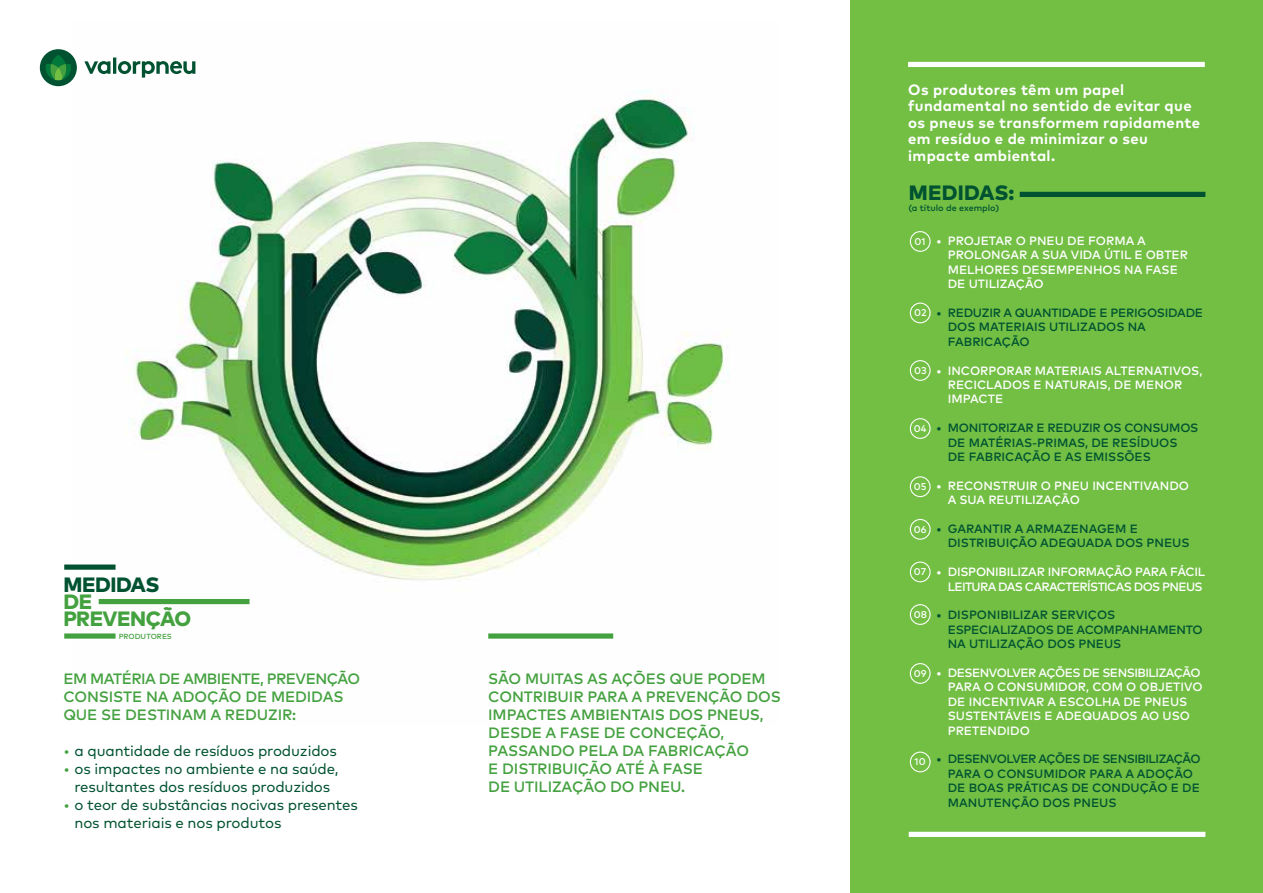
<style>
.page{position:relative;width:1263px;height:893px;background:#fff}
.page>*{position:absolute;margin:0;border:0;box-sizing:border-box;transform-origin:0 0}
.t1{font:800 20.7px/16.8px "Mark Pro";letter-spacing:-.025em;color:#44a13f}
.t2{font:800 20.7px "Mark Pro";letter-spacing:.01em;color:#005231}
.t3{font:800 20.7px "Mark Pro";letter-spacing:-.015em;color:#005231}
.t4{font:500 15px/18px "Mark Pro";letter-spacing:-.01em;color:#44a13f}
.t5{font:15px/18px "Mark Pro";letter-spacing:-.01em;color:#005231;text-align:center}
.t6{font:700 15px/16.5px "Mark Pro";letter-spacing:.025em;color:#fff}
.t7{font:500 12px/14.4px "Mark Pro";color:#fff}
.t8{font:500 12px/14.4px "Mark Pro";color:#005231}
.t9{font:500 12px/14.4px "Mark Pro";letter-spacing:-.045em;color:#fff;text-align:right}
.t10{font:500 12px/14.4px "Mark Pro";letter-spacing:-.02em;color:#005231}
.t11{font:500 9.9px "Mark Pro";color:#fff}
.t12{font:500 9px "Mark Pro";color:#005231}
.t13{font:500 7.35px "Mark Pro";color:#44a13f}
.s1{color:#44a13f}
</style>
<div class="page">
<div style="left:850px;top:0;width:413px;height:893px;background:#72bf44"></div>
<img style="left:73px;top:56px;width:656px;height:583px">
<div style="left:488px;top:633px;width:125px;height:6px;background:#44a13f"></div>
<svg style="left:84px;top:58px;width:111px;height:20px"></svg>
<div style="left:40px;top:49px;width:37px;height:37px;background:#005231;border-radius:50%"></div>
<svg style="left:46px;top:55px;width:25px;height:25px"></svg>
<div style="left:908px;top:62px;width:297px;height:5px;background:#fff"></div>
<div style="left:1020px;top:192px;width:185px;height:5px;background:#005231"></div>
<div style="left:909px;top:832px;width:296px;height:5px;background:#fff"></div>
<div style="left:910px;top:231px;width:20px;height:21px;border:1px solid #fff;border-radius:50%"></div>
<div style="left:910px;top:303px;width:20px;height:20px;border:1px solid #fff;border-radius:50%"></div>
<div style="left:910px;top:360px;width:20px;height:21px;border:1px solid #fff;border-radius:50%"></div>
<div style="left:910px;top:418px;width:20px;height:21px;border:1px solid #fff;border-radius:50%"></div>
<div style="left:910px;top:476px;width:20px;height:21px;border:1px solid #fff;border-radius:50%"></div>
<div style="left:910px;top:519px;width:20px;height:21px;border:1px solid #fff;border-radius:50%"></div>
<div style="left:910px;top:562px;width:20px;height:20px;border:1px solid #fff;border-radius:50%"></div>
<div style="left:910px;top:604px;width:20px;height:21px;border:1px solid #fff;border-radius:50%"></div>
<div style="left:910px;top:663px;width:20px;height:21px;border:1px solid #fff;border-radius:50%"></div>
<div style="left:910px;top:752px;width:20px;height:20px;border:1px solid #fff;border-radius:50%"></div>
<div style="left:64px;top:564px;width:52px;height:6px;background:#005231"></div>
<div style="left:64px;top:633px;width:52px;height:6px;background:#44a13f"></div>
<div style="left:99px;top:599px;width:150px;height:5px;background:#44a13f"></div>
<h1 class="t3" style="left:63px;top:569px;width:98px">MEDIDAS</h1>
<h1 class="t1" style="left:63px;top:592px;width:129px">DE<br>PREVENÇÃO</h1>
<p class="t13" style="left:119px;top:630px;width:55px">PRODUTORES</p>
<p class="t4" style="left:63px;top:668px;width:298px">EM MATÉRIA DE AMBIENTE, PREVENÇÃO<br>CONSISTE NA ADOÇÃO DE MEDIDAS<br>QUE SE DESTINAM A REDUZIR:</p>
<p class="t5" style="left:63px;top:740px;width:275px"><span class="s1">•</span> a quantidade de resíduos produzidos</p>
<p class="t5" style="left:63px;top:758px;width:277px"><span class="s1">•</span> os impactes no ambiente e na saúde, resultantes dos resíduos produzidos</p>
<p class="t5" style="left:74px;top:794px;width:285px;text-align:left;text-indent:-11px"><span class="s1">•</span> o teor de substâncias nocivas presentes nos materiais e nos produtos</p>
<p class="t4" style="left:488px;top:668px;width:294px">SÃO MUITAS AS AÇÕES QUE PODEM<br>CONTRIBUIR PARA A PREVENÇÃO DOS<br>IMPACTES AMBIENTAIS DOS PNEUS,<br>DESDE A FASE DE CONCEÇÃO,<br>PASSANDO PELA DA FABRICAÇÃO<br>E DISTRIBUIÇÃO ATÉ À FASE<br>DE UTILIZAÇÃO DO PNEU.</p>
<p class="t6" style="left:908px;top:80px;width:293px">Os produtores têm um papel fundamental no sentido de evitar que os pneus se transformem rapidamente em resíduo e de minimizar o seu impacte ambiental.</p>
<h1 class="t2" style="left:909px;top:177px;width:107px">MEDIDAS:</h1>
<p class="t12" style="left:908px;top:202px;width:92px">(a título de exemplo)</p>
<p class="t11" style="left:915px;top:234px;width:13px">01</p>
<p class="t11" style="left:914px;top:305px;width:14px">02</p>
<p class="t11" style="left:914px;top:363px;width:14px">03</p>
<p class="t11" style="left:914px;top:421px;width:14px">04</p>
<p class="t11" style="left:914px;top:479px;width:14px">05</p>
<p class="t11" style="left:914px;top:522px;width:14px">06</p>
<p class="t11" style="left:914px;top:564px;width:14px">07</p>
<p class="t11" style="left:914px;top:607px;width:15px">08</p>
<p class="t11" style="left:914px;top:666px;width:14px">09</p>
<p class="t11" style="left:915px;top:754px;width:13px">10</p>
<p class="t7" style="left:948px;top:232px;width:242px;text-indent:-11px">• PROJETAR O PNEU DE FORMA A<br>PROLONGAR A SUA VIDA ÚTIL E OBTER<br>MELHORES DESEMPENHOS NA FASE<br>DE UTILIZAÇÃO</p>
<p class="t10" style="left:948px;top:304px;width:257px;text-indent:-11px">• REDUZIR A QUANTIDADE E PERIGOSIDADE<br>DOS MATERIAIS UTILIZADOS NA<br>FABRICAÇÃO</p>
<p class="t7" style="left:948px;top:362px;width:256px;text-indent:-11px">• INCORPORAR MATERIAIS ALTERNATIVOS,<br>RECICLADOS E NATURAIS, DE MENOR<br>IMPACTE</p>
<p class="t8" style="left:948px;top:420px;width:252px;text-indent:-11px">• MONITORIZAR E REDUZIR OS CONSUMOS<br>DE MATÉRIAS-PRIMAS, DE RESÍDUOS<br>DE FABRICAÇÃO E AS EMISSÕES</p>
<p class="t7" style="left:948px;top:477px;width:243px;text-indent:-11px">• RECONSTRUIR O PNEU INCENTIVANDO<br>A SUA REUTILIZAÇÃO</p>
<p class="t8" style="left:948px;top:520px;width:243px;text-indent:-11px">• GARANTIR A ARMAZENAGEM E<br>DISTRIBUIÇÃO ADEQUADA DOS PNEUS</p>
<p class="t9" style="left:937px;top:564px;width:270px">• DISPONIBILIZAR INFORMAÇÃO PARA FÁCIL<br>LEITURA DAS CARACTERÍSTICAS DOS PNEUS</p>
<p class="t8" style="left:948px;top:607px;width:256px;text-indent:-11px">• DISPONIBILIZAR SERVIÇOS<br>ESPECIALIZADOS DE ACOMPANHAMENTO<br>NA UTILIZAÇÃO DOS PNEUS</p>
<p class="t7" style="left:948px;top:664px;width:256px;text-indent:-11px">• DESENVOLVER AÇÕES DE SENSIBILIZAÇÃO<br>PARA O CONSUMIDOR, COM O OBJETIVO<br>DE INCENTIVAR A ESCOLHA DE PNEUS<br>SUSTENTÁVEIS E ADEQUADOS AO USO<br>PRETENDIDO</p>
<p class="t8" style="left:948px;top:751px;width:254px;text-indent:-11px">• DESENVOLVER AÇÕES DE SENSIBILIZAÇÃO<br>PARA O CONSUMIDOR PARA A ADOÇÃO<br>DE BOAS PRÁTICAS DE CONDUÇÃO E DE<br>MANUTENÇÃO DOS PNEUS</p>
</div>
